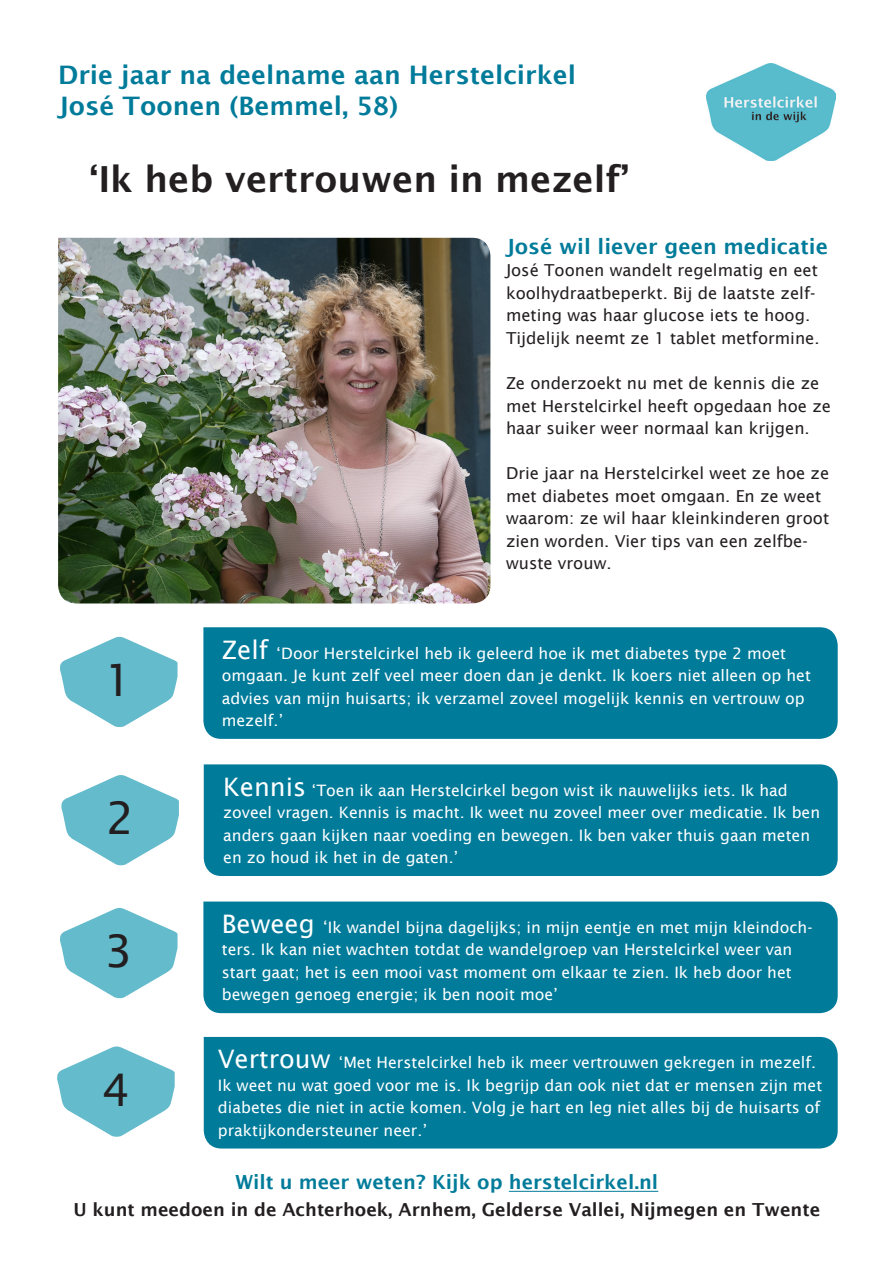
<style>
.page{position:relative;width:893px;height:1263px;background:#fff}
.page>*{position:absolute;margin:0;border:0;box-sizing:border-box;transform-origin:0 0}
.t1{font:45px "Lucida Sans";color:#231f20}
.t2{font:600 36px "Lucida Sans";color:#231f20}
.t3{font:600 25.5px "Lucida Sans";color:#007b9a}
.t4{font:600 21px "Lucida Sans";color:#007b9a}
.t5{font:600 19.5px "Lucida Sans";color:#007b9a}
.t6{font:600 18px "Lucida Sans";color:#231f20}
.t7{font:16.5px/22.5px "Lucida Sans";color:#231f20}
.t8{font:15.75px/22.5px "Lucida Sans";color:#fff}
.s1{font-size:25.5px}
.s2{font-size:16.5px}
</style>
<div class="page">
<img style="left:707px;top:63px;width:128px;height:98px">
<img style="left:58px;top:238px;width:432px;height:365px">
<img style="left:60px;top:637px;width:118px;height:90px">
<div style="left:203px;top:627px;width:635px;height:112px;background:#007b9a"></div>
<img style="left:61px;top:775px;width:118px;height:90px">
<div style="left:204px;top:764px;width:634px;height:112px;background:#007b9a"></div>
<img style="left:60px;top:908px;width:118px;height:90px">
<div style="left:203px;top:901px;width:635px;height:112px;background:#007b9a"></div>
<img style="left:57px;top:1046px;width:118px;height:91px">
<div style="left:204px;top:1037px;width:634px;height:111px;background:#007b9a"></div>
<hr style="left:509px;top:1191px;width:149px;height:1px;background:#007b9a">
<p class="t3" style="left:58px;top:60px;width:520px">Drie jaar na deelname aan Herstelcirkel</p>
<p class="t3" style="left:58px;top:91px;width:342px">José Toonen (Bemmel, 58)</p>
<p class="t2" style="left:89px;top:159px;width:541px">‘Ik heb vertrouwen in mezelf’</p>
<p class="t1" style="left:105px;top:654px;width:30px">1</p>
<p class="t1" style="left:106px;top:792px;width:30px">2</p>
<p class="t1" style="left:105px;top:925px;width:30px">3</p>
<p class="t4" style="left:506px;top:234px;width:324px">José wil liever geen medicatie</p>
<p class="t7" style="left:506px;top:259px;width:315px">José Toonen wandelt regelmatig en eet koolhydraatbeperkt. Bij de laatste zelf&shy;meting was haar glucose iets te hoog.<br>Tijdelijk neemt ze 1 tablet metformine.</p>
<p class="t7" style="left:506px;top:372px;width:326px">Ze onderzoekt nu met de kennis die ze met Herstelcirkel heeft opgedaan hoe ze haar suiker weer normaal kan krijgen.</p>
<p class="t7" style="left:506px;top:462px;width:325px">Drie jaar na Herstelcirkel weet ze hoe ze met diabetes moet omgaan. En ze weet waarom: ze wil haar kleinkinderen groot zien worden. Vier tips van een zelfbe&shy;wuste vrouw.</p>
<p class="t8" style="left:222px;top:642px;width:591px"><span class="s1">Zelf</span> ‘Door Herstelcirkel heb ik geleerd hoe ik met diabetes type 2 moet omgaan. Je kunt zelf veel meer doen dan je denkt. Ik koers niet alleen op het advies van mijn huisarts; ik verzamel zoveel mogelijk kennis en vertrouw op mezelf.’</p>
<p class="t8" style="left:223px;top:779px;width:598px"><span class="s1">Kennis</span> ‘Toen ik aan Herstelcirkel begon wist ik nauwelijks iets. Ik had zoveel vragen. Kennis is macht. Ik weet nu zoveel meer over medicatie. Ik ben anders gaan kijken naar voeding en bewegen. Ik ben vaker thuis gaan meten en zo houd ik het in de gaten.’</p>
<p class="t8" style="left:222px;top:916px;width:592px"><span class="s1">Beweeg</span> <span class="s2">‘</span>Ik wandel bijna dagelijks; in mijn eentje en met mijn kleindoch&shy;ters. Ik kan niet wachten totdat de wandelgroep van Herstelcirkel weer van start gaat; het is een mooi vast moment om elkaar te zien. Ik heb door het bewegen genoeg energie; ik ben nooit moe’</p>
<p class="t8" style="left:218px;top:1051px;width:606px"><span class="s1">Vertrouw</span> ‘Met Herstelcirkel heb ik meer vertrouwen gekregen in mezelf.<br>Ik weet nu wat goed voor me is. Ik begrijp dan ook niet dat er mensen zijn met diabetes die niet in actie komen. Volg je hart en leg niet alles bij de huisarts of praktijkondersteuner neer.’</p>
<p class="t5" style="left:235px;top:1171px;width:424px">Wilt u meer weten? Kijk op herstelcirkel.nl</p>
<p class="t6" style="left:74px;top:1200px;width:748px">U kunt meedoen in de Achterhoek, Arnhem, Gelderse Vallei, Nijmegen en Twente</p>
<p class="t1" style="left:102px;top:1064px;width:30px">4</p>
</div>
